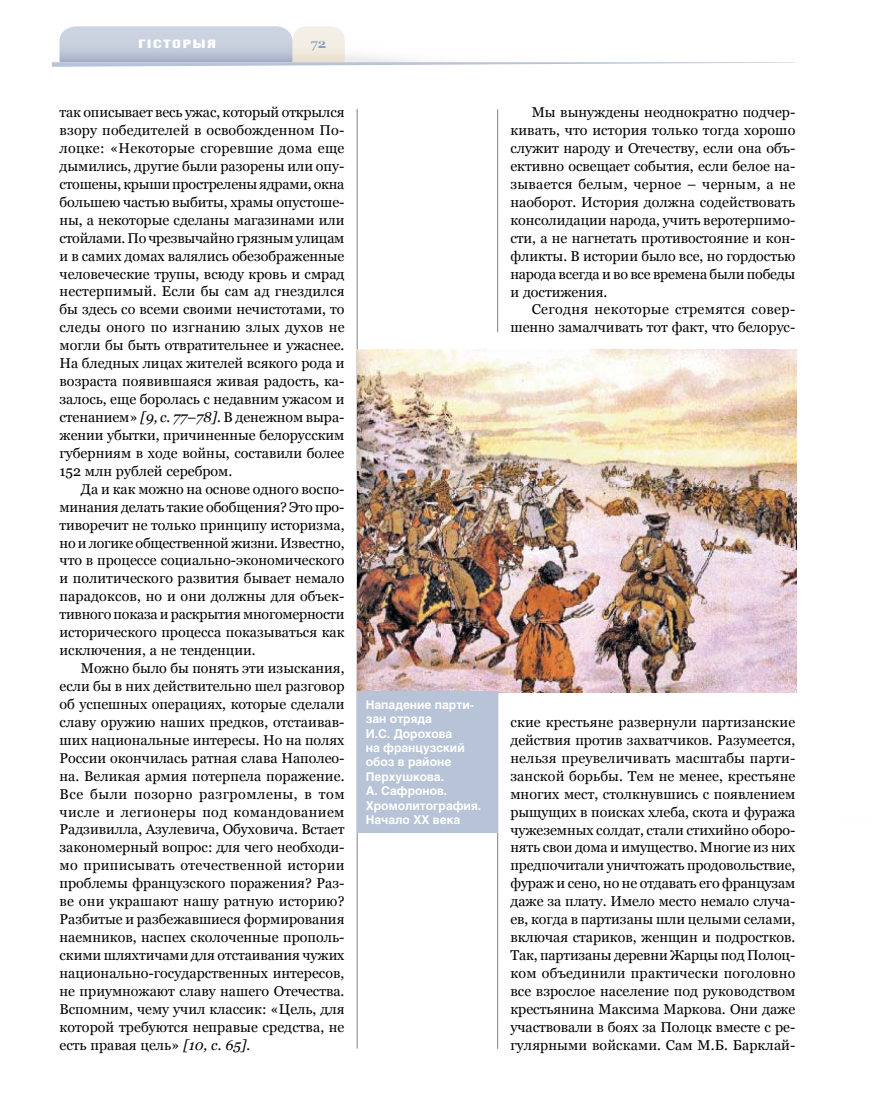
<style>
.page{position:relative;width:872px;height:1106px;background:#fff}
.page>*{position:absolute;margin:0;border:0;box-sizing:border-box;transform-origin:0 0}
.t1{font:14.25px/18px "Georgia";color:#000;text-align:justify}
.t2{font:700 13.5px "Georgia";color:#859ebd}
.t3{font:700 12px/14.4px "Helios";color:#fff}
.t4{font:12px "Black Grotesk C";letter-spacing:.15em;color:#fff}
.s1{font-style:italic}
</style>
<div class="page">
<hr style="left:357px;top:109px;width:1px;height:939px;background:#808285">
<svg style="left:52px;top:26px;width:743px;height:41px"></svg>
<hr style="left:497px;top:547px;width:1px;height:501px;background:#808285">
<img style="left:357px;top:349px;width:439px;height:343px">
<div style="left:357px;top:691px;width:140px;height:141px;background:#b7c3d6"></div>
<hr style="left:497px;top:109px;width:1px;height:223px;background:#808285">
<p class="t4" style="left:138px;top:36px;width:79px">гісторыя</p>
<p class="t2" style="left:310px;top:35px;width:18px">72</p>
<p class="t1" style="left:60px;top:103px;width:286px">так описывает весь ужас, который открылся взору победителей в освобожденном По&shy;лоцке: «Некоторые сгоревшие дома еще дымились, другие были разорены или опу&shy;стошены, крыши прострелены ядрами, окна большею частью выбиты, храмы опустоше&shy;ны, а некоторые сделаны магазинами или стойлами. По чрезвычайно грязным улицам и в самих домах валялись обезображенные человеческие трупы, всюду кровь и смрад нестерпимый. Если бы сам ад гнездился бы здесь со всеми своими нечистотами, то следы оного по изгнанию злых духов не могли бы быть отвратительнее и ужаснее.<br>На бледных лицах жителей всякого рода и возраста появившаяся живая радость, ка&shy;залось, еще боролась с недавним ужасом и стенанием» <span class="s1">[9, с. 77–78].</span> В денежном выра&shy;жении убытки, причиненные белорусским губерниям в ходе войны, составили более 152 млн рублей серебром.</p>
<p class="t1" style="left:60px;top:480px;width:286px;text-indent:21px">Да и как можно на основе одного воспо&shy;минания делать такие обобщения? Это про&shy;тиворечит не только принципу историзма, но и логике общественной жизни. Известно, что в процессе социально-экономического и политического развития бывает немало парадоксов, но и они должны для объек&shy;тивного показа и раскрытия многомерности исторического процесса показываться как исключения, а не тенденции.</p>
<p class="t1" style="left:60px;top:659px;width:286px;text-indent:21px">Можно было бы понять эти изыскания, если бы в них действительно шел разговор об успешных операциях, которые сделали славу оружию наших предков, отстаивав&shy;ших национальные интересы. Но на полях России окончилась ратная слава Наполео&shy;на. Великая армия потерпела поражение.<br>Все были позорно разгромлены, в том числе и легионеры под командованием Радзивилла, Азулевича, Обуховича. Встает закономерный вопрос: для чего необходи&shy;мо приписывать отечественной истории проблемы французского поражения? Раз&shy;ве они украшают нашу ратную историю?<br>Разбитые и разбежавшиеся формирования наемников, наспех сколоченные прополь&shy;скими шляхтичами для отстаивания чужих национально-государственных интересов, не приумножают славу нашего Отечества.<br>Вспомним, чему учил классик: «Цель, для которой требуются неправые средства, не есть правая цель» <span class="s1">[10, с. 65].</span></p>
<p class="t3" style="left:366px;top:697px;width:117px">Нападение парти&shy;зан отряда<br>И.С. Доpохова<br>на французский обоз в районе<br>Пеpхушкова.<br>А. Сафронов.<br>Хpомолитогpафия.<br>Начало ХХ века</p>
<p class="t1" style="left:510px;top:103px;width:286px;text-indent:21px">Мы вынуждены неоднократно подчер&shy;кивать, что история только тогда хорошо служит народу и Отечеству, если она объ&shy;ективно освещает события, если белое на&shy;зывается белым, черное – черным, а не наоборот. История должна содействовать консолидации народа, учить веротерпимо&shy;сти, а не нагнетать противостояние и кон&shy;фликты. В истории было все, но гордостью народа всегда и во все времена были победы и достижения.</p>
<p class="t1" style="left:510px;top:300px;width:286px;text-align:right">Сегодня некоторые стремятся совер&shy;шенно замалчивать тот факт, что белорус-</p>
<p class="t1" style="left:510px;top:713px;width:286px">ские крестьяне развернули партизанские действия против захватчиков. Разумеется, нельзя преувеличивать масштабы парти&shy;занской борьбы. Тем не менее, крестьяне многих мест, столкнувшись с появлением рыщущих в поисках хлеба, скота и фуража чужеземных солдат, стали стихийно оборо&shy;нять свои дома и имущество. Многие из них предпочитали уничтожать продовольствие, фураж и сено, но не отдавать его французам даже за плату. Имело место немало случа&shy;ев, когда в партизаны шли целыми селами, включая стариков, женщин и подростков.<br>Так, партизаны деревни Жарцы под Полоц&shy;ком объединили практически поголовно все взрослое население под руководством крестьянина Максима Маркова. Они даже участвовали в боях за Полоцк вместе с ре&shy;гулярными войсками. Сам М.Б. Барклай-</p>
</div>
